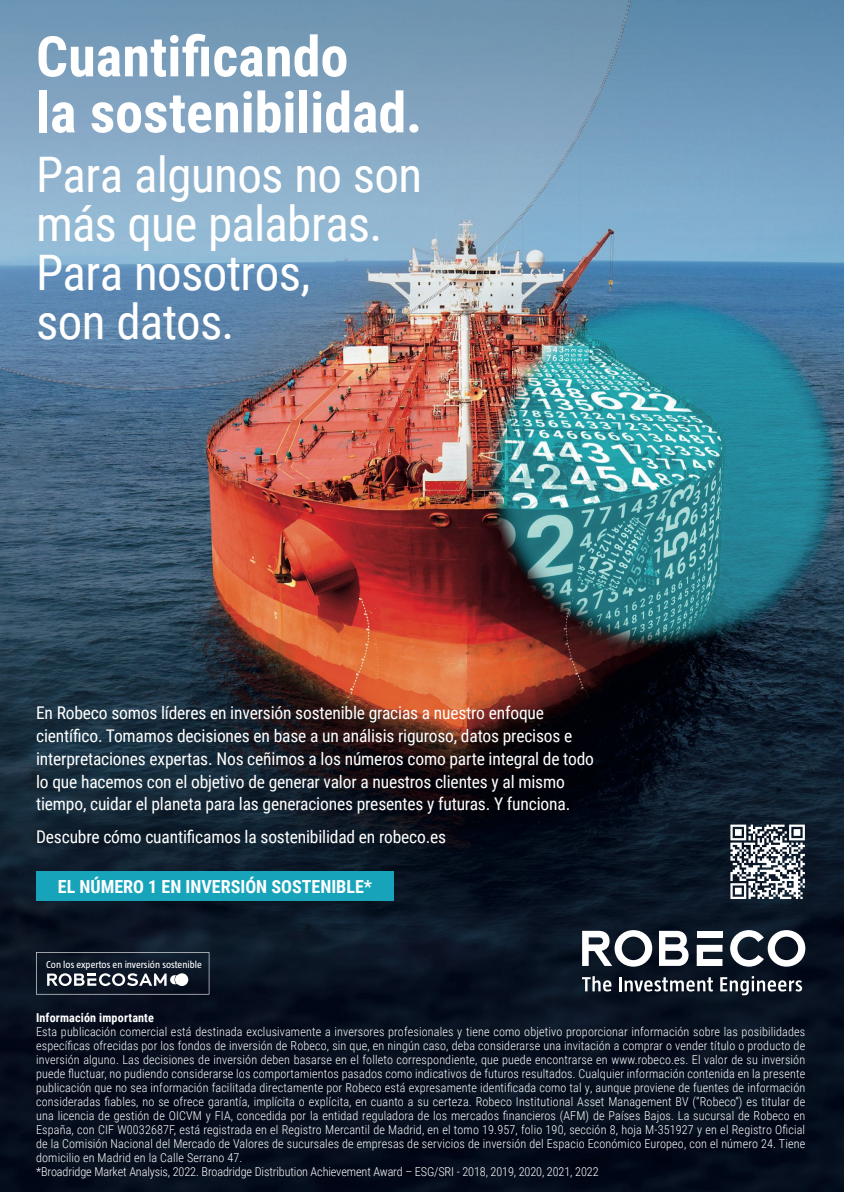
<style>
.page{position:relative;width:844px;height:1192px;background:#fff}
.page>*{position:absolute;margin:0;border:0;box-sizing:border-box;transform-origin:0 0}
.t1{font:700 56px/56px "Roboto Condensed";color:#fff}
.t2{font:49px/49px "Roboto Condensed";letter-spacing:-.015em;color:#fff}
.t3{font:700 18.03px "Roboto Condensed";color:#fff}
.t4{font:17.5px/22.8px "Roboto Condensed";letter-spacing:-.01em;color:#fff}
.t5{font:300 12.25px/14px "Roboto Condensed";letter-spacing:.01em;color:#fff}
.t6{font:700 12.25px "Roboto Condensed";letter-spacing:.01em;color:#fff}
.t7{font:10.15px "Taz";color:#fff}
</style>
<div class="page">
<img style="left:0;top:313px;width:844px;height:879px">
<img style="left:635px;top:0;width:209px;height:313px">
<img style="left:0;top:0;width:335px;height:313px">
<img style="left:335px;top:257px;width:71px;height:56px">
<img style="left:0;top:313px;width:408px;height:76px">
<img style="left:406px;top:0;width:228px;height:313px">
<div style="left:36px;top:871px;width:357px;height:29px;background:#17a4bb"></div>
<div style="left:696px;top:930px;width:26px;height:7px;background:#fff"></div>
<svg style="left:659px;top:931px;width:29px;height:35px"></svg>
<svg style="left:582px;top:930px;width:70px;height:36px"></svg>
<svg style="left:730px;top:930px;width:75px;height:36px"></svg>
<svg style="left:696px;top:944px;width:26px;height:22px"></svg>
<svg style="left:582px;top:976px;width:29px;height:15px"></svg>
<svg style="left:619px;top:977px;width:94px;height:14px"></svg>
<svg style="left:720px;top:976px;width:82px;height:19px"></svg>
<svg style="left:36px;top:952px;width:173px;height:42px;background:#2d3643"></svg>
<svg style="left:730px;top:824px;width:75px;height:75px"></svg>
<h1 class="t1" style="left:36px;top:26px;width:388px">Cuantificando<br>la sostenibilidad.</h1>
<h2 class="t2" style="left:36px;top:148px;width:388px">Para algunos no son más que palabras.<br>Para nosotros,<br>son datos.</h2>
<p class="t4" style="left:36px;top:701px;width:559px">En Robeco somos líderes en inversión sostenible gracias a nuestro enfoque científico. Tomamos decisiones en base a un análisis riguroso, datos precisos e interpretaciones expertas. Nos ceñimos a los números como parte integral de todo lo que hacemos con el objetivo de generar valor a nuestros clientes y al mismo tiempo, cuidar el planeta para las generaciones presentes y futuras. Y funciona.</p>
<h3 class="t4" style="left:36px;top:825px;width:411px">Descubre cómo cuantificamos la sostenibilidad en robeco.es</h3>
<h3 class="t3" style="left:58px;top:873px;width:316px">EL NÚMERO 1 EN INVERSIÓN SOSTENIBLE*</h3>
<p class="t7" style="left:46px;top:959px;width:157px">Con los expertos en inversión sostenible</p>
<p class="t6" style="left:36px;top:1009px;width:119px">Información importante</p>
<p class="t5" style="left:36px;top:1024px;width:770px">Esta publicación comercial está destinada exclusivamente a inversores profesionales y tiene como objetivo proporcionar información sobre las posibilidades específicas ofrecidas por los fondos de inversión de Robeco, sin que, en ningún caso, deba considerarse una invitación a comprar o vender título o producto de inversión alguno. Las decisiones de inversión deben basarse en el folleto correspondiente, que puede encontrarse en www.robeco.es. El valor de su inversión puede fluctuar, no pudiendo considerarse los comportamientos pasados como indicativos de futuros resultados. Cualquier información contenida en la presente publicación que no sea información facilitada directamente por Robeco está expresamente identificada como tal y, aunque proviene de fuentes de información consideradas fiables, no se ofrece garantía, implícita o explícita, en cuanto a su certeza. Robeco Institutional Asset Management BV (“Robeco”) es titular de una licencia de gestión de OICVM y FIA, concedida por la entidad reguladora de los mercados financieros (AFM) de Países Bajos. La sucursal de Robeco en España, con CIF W0032687F, está registrada en el Registro Mercantil de Madrid, en el tomo 19.957, folio 190, sección 8, hoja M-351927 y en el Registro Oficial de la Comisión Nacional del Mercado de Valores de sucursales de empresas de servicios de inversión del Espacio Económico Europeo, con el número 24. Tiene domicilio en Madrid en la Calle Serrano 47.<br>*Broadridge Market Analysis, 2022. Broadridge Distribution Achievement Award – ESG/SRI - 2018, 2019, 2020, 2021, 2022</p>
</div>
